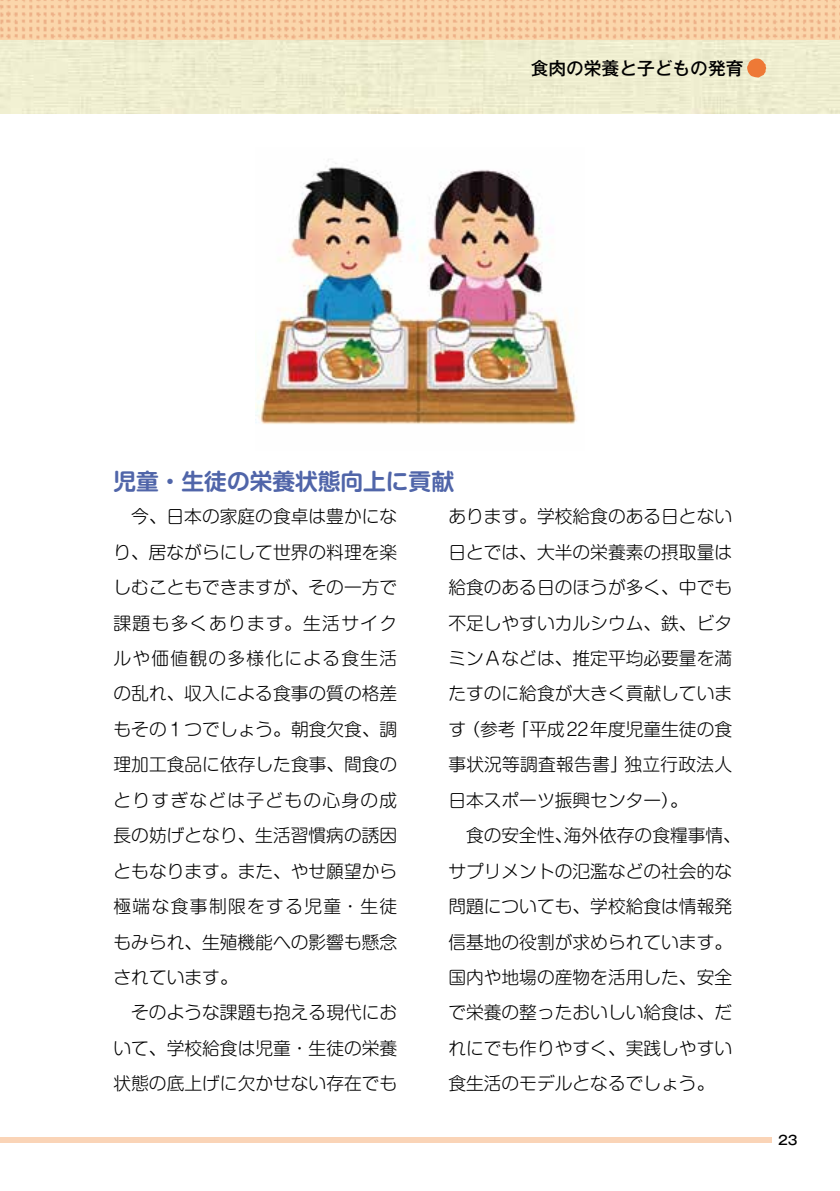
<style>
.page{position:relative;width:840px;height:1191px;background:#fff}
.page>*{position:absolute;margin:0;border:0;box-sizing:border-box;transform-origin:0 0}
.t1{font:700 22.6px "Shin M Go Pro De";color:#5065a9}
.t2{font:300 17.8px/35.4px "Shin M Go Pro";color:#000}
.t3{font:500 17.8px "Gothic MB101 Pro";color:#000}
.t4{font:500 12.8px "Gothic MB101 Pro";color:#000}
</style>
<div class="page">
<img style="left:0;top:0;width:839px;height:113px">
<div style="left:0;top:1137px;width:771px;height:5px;background:#fad4b7"></div>
<svg style="left:746px;top:59px;width:19px;height:19px"></svg>
<img style="left:255px;top:159px;width:323px;height:266px">
<p class="t3" style="left:530px;top:53px;width:214px">食肉の栄養と子どもの発育</p>
<p class="t1" style="left:113px;top:463px;width:342px">児童・生徒の栄養状態向上に貢献</p>
<p class="t2" style="left:113px;top:496px;width:285px">　今、日本の家庭の食卓は豊かになり、居ながらにして世界の料理を楽しむこともできますが、その一方で課題も多くあります。生活サイクルや価値観の多様化による食生活の乱れ、収入による食事の質の格差もその１つでしょう。朝食欠食、調理加工食品に依存した食事、間食のとりすぎなどは子どもの心身の成長の妨げとなり、生活習慣病の誘因ともなります。また、やせ願望から極端な食事制限をする児童・生徒もみられ、生殖機能への影響も懸念されています。<br>　そのような課題も抱える現代において、学校給食は児童・生徒の栄養状態の底上げに欠かせない存在でも</p>
<p class="t2" style="left:448px;top:496px;width:294px">あります。学校給食のある日とない日とでは、大半の栄養素の摂取量は給食のある日のほうが多く、中でも不足しやすいカルシウム、鉄、ビタミンＡなどは、推定平均必要量を満たすのに給食が大きく貢献しています（参考「平成22年度児童生徒の食事状況等調査報告書」独立行政法人日本スポーツ振興センター）。<br>　食の安全性、海外依存の食糧事情、サプリメントの氾濫などの社会的な問題についても、学校給食は情報発信基地の役割が求められています。国内や地場の産物を活用した、安全で栄養の整ったおいしい給食は、だれにでも作りやすく、実践しやすい食生活のモデルとなるでしょう。</p>
<p class="t4" style="left:777px;top:1129px;width:21px">23</p>
</div>
